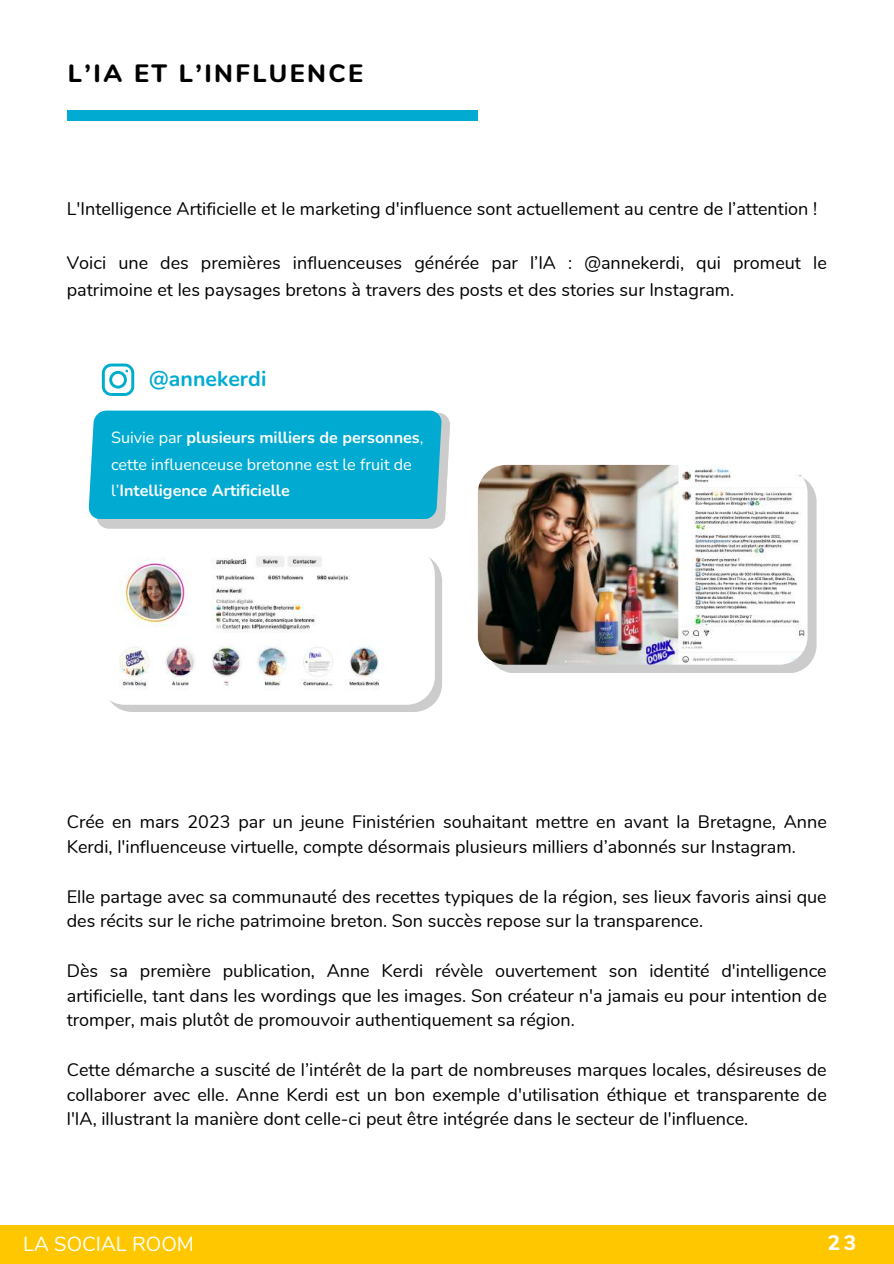
<style>
.page{position:relative;width:894px;height:1264px;background:#fff}
.page>*{position:absolute;margin:0;border:0;box-sizing:border-box;transform-origin:0 0}
.t1{font:800 25.05px "Nunito";letter-spacing:.1em;color:#000}
.t2{font:700 21.3px "Nunito";color:#00aad1}
.t3{font:800 20.85px "Nunito";color:#fff}
.t4{font:20.25px "Nunito";color:#fff}
.t5{font:18px/24.8px "Nunito";color:#000}
.t6{font:700 16.2px/26.4px "Nunito";color:#fff}
.s1{font-weight:400}
</style>
<div class="page">
<div style="left:0;top:1225px;width:893px;height:38px;background:#ffc700"></div>
<svg style="left:101px;top:363px;width:34px;height:33px"></svg>
<svg style="left:104px;top:553px;width:338px;height:159px;background:#d1d1d1"></svg>
<img style="left:97px;top:546px;width:337px;height:158px;border-radius:28px">
<svg style="left:489px;top:475px;width:327px;height:198px;background:#d0d0d0"></svg>
<img style="left:477px;top:465px;width:330px;height:199px;border-radius:28px">
<svg style="left:89px;top:410px;width:361px;height:118px;background:#19afd1"></svg>
<div style="left:67px;top:110px;width:411px;height:10px;background:#00aad1"></div>
<h1 class="t1" style="left:68px;top:57px;width:296px">L’IA ET L’INFLUENCE</h1>
<p class="t5" style="left:67px;top:196px;width:751px">L'Intelligence Artificielle et le marketing d'influence sont actuellement au centre de l’attention !</p>
<p class="t5" style="left:67px;top:249px;width:761px;line-height:27px">Voici une des premières influenceuses générée par l’IA : @annekerdi, qui promeut le patrimoine et les paysages bretons à travers des posts et des stories sur Instagram.</p>
<p class="t2" style="left:149px;top:365px;width:119px">@annekerdi</p>
<p class="t6" style="left:111px;top:425px;width:314px"><span class="s1">Suivie par</span> plusieurs milliers de personnes<span class="s1">, cette influenceuse bretonne est le fruit de l’</span>Intelligence Artificielle</p>
<p class="t5" style="left:67px;top:810px;width:761px">Crée en mars 2023 par un jeune Finistérien souhaitant mettre en avant la Bretagne, Anne<br>Kerdi, l'influenceuse virtuelle, compte désormais plusieurs milliers d’abonnés sur Instagram.</p>
<p class="t5" style="left:67px;top:884px;width:761px">Elle partage avec sa communauté des recettes typiques de la région, ses lieux favoris ainsi que des récits sur le riche patrimoine breton. Son succès repose sur la transparence.</p>
<p class="t5" style="left:67px;top:958px;width:761px;text-align:justify">Dès sa première publication, Anne Kerdi révèle ouvertement son identité d'intelligence artificielle, tant dans les wordings que les images. Son créateur n'a jamais eu pour intention de tromper, mais plutôt de promouvoir authentiquement sa région.</p>
<p class="t5" style="left:67px;top:1057px;width:761px;text-align:justify">Cette démarche a suscité de l’intérêt de la part de nombreuses marques locales, désireuses de collaborer avec elle. Anne Kerdi est un bon exemple d'utilisation éthique et transparente de l'IA, illustrant la manière dont celle-ci peut être intégrée dans le secteur de l'influence.</p>
<p class="t4" style="left:23px;top:1230px;width:172px">LA SOCIAL ROOM</p>
<p class="t3" style="left:827px;top:1228px;width:30px">23</p>
</div>
